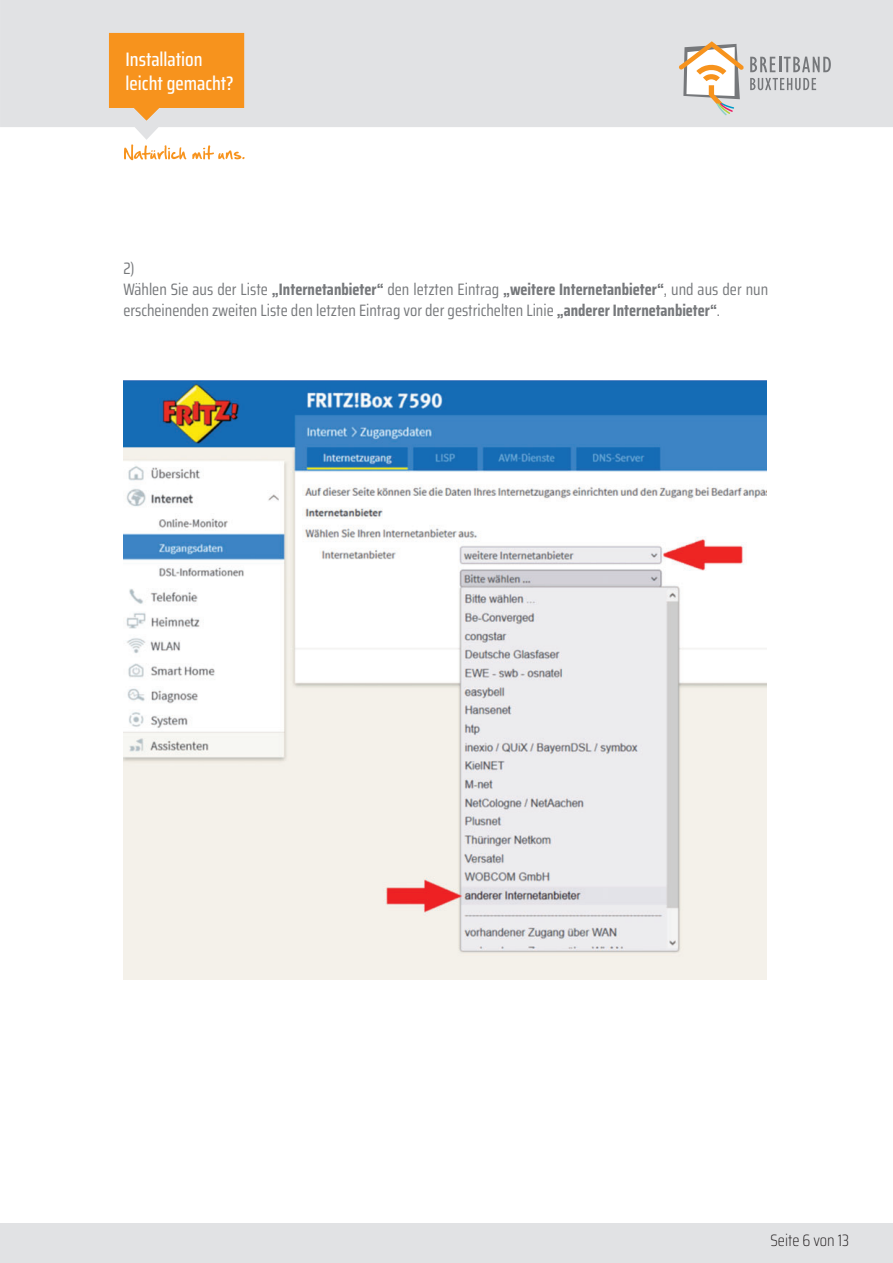
<style>
.page{position:relative;width:893px;height:1263px;background:#fff}
.page>*{position:absolute;margin:0;border:0;box-sizing:border-box;transform-origin:0 0}
.t1{font:500 19.8px/21.9px "Saira Condensed";color:#fff}
.t2{font:500 19.5px/24px "Saira Condensed";color:#fff}
.t3{font:16.5px/21px "Saira Condensed";color:#76787b}
.t4{font:200 16.5px "Saira Condensed";color:#231f20}
.s1{font-weight:700}
</style>
<div class="page">
<svg style="left:0;top:0;width:892px;height:140px;background:#e4e4e6"></svg>
<svg style="left:750px;top:57px;width:80px;height:15px"></svg>
<svg style="left:750px;top:78px;width:66px;height:12px"></svg>
<svg style="left:678px;top:41px;width:66px;height:74px"></svg>
<svg style="left:124px;top:144px;width:62px;height:16px"></svg>
<svg style="left:192px;top:145px;width:52px;height:15px"></svg>
<div style="left:0;top:1223px;width:892px;height:40px;background:#e1e2e4"></div>
<svg style="left:109px;top:33px;width:135px;height:88px;background:#f49d37"></svg>
<img style="left:123px;top:380px;width:643px;height:600px">
<p class="t2" style="left:125px;top:47px;width:110px">Installation leicht gemacht?</p>
<p class="t1" style="left:124px;top:49px;width:80px">Immer gut informiert?</p>
<p class="t3" style="left:123px;top:259px;width:646px">2)<br>Wählen Sie aus der Liste <span class="s1">„Internetanbieter“</span> den letzten Eintrag <span class="s1">„weitere Internetanbieter“</span>, und aus der nun erscheinenden zweiten Liste den letzten Eintrag vor der gestrichelten Linie <span class="s1">„anderer Internetanbieter“</span>.</p>
<p class="t4" style="left:770px;top:1230px;width:80px">Seite 6 von 13</p>
</div>
